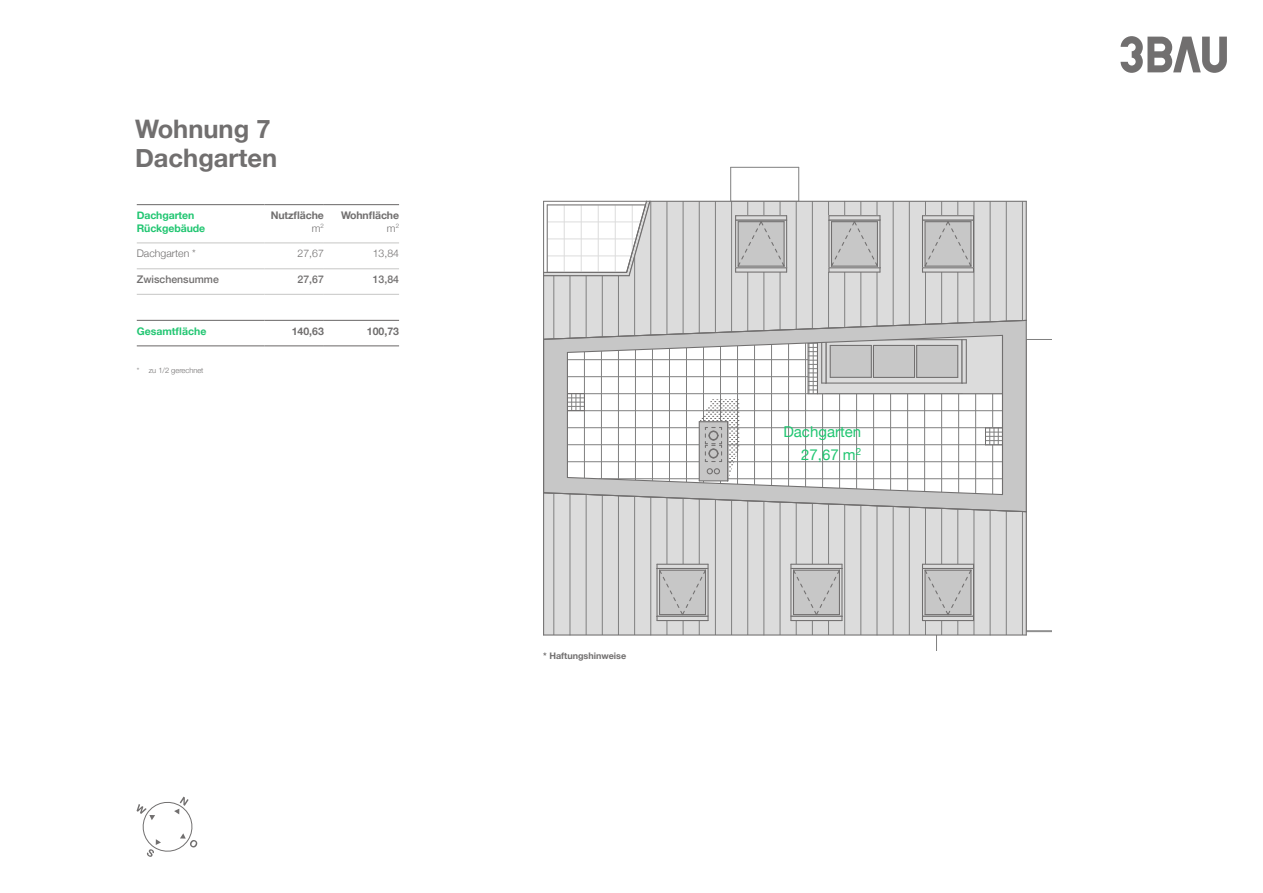
<style>
.page{position:relative;width:1263px;height:893px;background:#fff}
.page>*{position:absolute;margin:0;border:0;box-sizing:border-box;transform-origin:0 0}
.t1{font:700 25.5px/28.5px "Helvetica Neue";color:#716f6f}
.t2{font:15px/22.2px "Helvetica Neue";color:#22c672;text-align:right}
.t3{font:700 10.5px/12.6px "Helvetica Neue";letter-spacing:-.01em;color:#716f6f;text-align:right}
.t4{font:700 10.5px/12.6px "Helvetica Neue";letter-spacing:-.01em;color:#22c672}
.t5{font:500 10.5px "Helvetica Neue";color:#716f6f}
.t6{font:300 10.5px "Helvetica Neue";color:#716f6f}
.t7{font:700 9px "Helvetica Neue";color:#716f6f}
.t8{font:300 7.5px "Helvetica Neue";color:#716f6f}
.s1{font-weight:300}
</style>
<div class="page">
<hr style="left:137px;top:204px;width:127px;height:1px;background:#716f6f">
<hr style="left:264px;top:204px;width:60px;height:1px;background:#716f6f">
<hr style="left:324px;top:204px;width:75px;height:1px;background:#716f6f">
<svg style="left:1120px;top:36px;width:107px;height:37px"></svg>
<svg style="left:137px;top:205px;width:262px;height:115px"></svg>
<hr style="left:137px;top:320px;width:127px;height:1px;background:#716f6f">
<hr style="left:137px;top:345px;width:127px;height:1px;background:#716f6f">
<hr style="left:324px;top:320px;width:75px;height:1px;background:#716f6f">
<hr style="left:324px;top:345px;width:75px;height:1px;background:#716f6f">
<hr style="left:264px;top:320px;width:60px;height:1px;background:#716f6f">
<hr style="left:264px;top:345px;width:60px;height:1px;background:#716f6f">
<hr style="left:730px;top:167px;width:1px;height:34px;background:#808080">
<hr style="left:798px;top:167px;width:1px;height:34px;background:#808080">
<hr style="left:731px;top:167px;width:68px;height:1px;background:#808080">
<svg style="left:1027px;top:630px;width:24px;height:1px"></svg>
<hr style="left:936px;top:631px;width:115px;height:1px;background:#808080">
<svg style="left:936px;top:636px;width:1px;height:14px"></svg>
<div style="left:544px;top:202px;width:482px;height:117px;background:#dcdcdc"></div>
<hr style="left:1022px;top:201px;width:1px;height:120px;background:#808080">
<hr style="left:1006px;top:201px;width:1px;height:120px;background:#808080">
<hr style="left:990px;top:201px;width:1px;height:121px;background:#808080">
<hr style="left:974px;top:201px;width:1px;height:121px;background:#808080">
<hr style="left:957px;top:201px;width:1px;height:122px;background:#808080">
<hr style="left:941px;top:201px;width:1px;height:123px;background:#808080">
<hr style="left:925px;top:201px;width:1px;height:123px;background:#808080">
<hr style="left:909px;top:201px;width:1px;height:124px;background:#808080">
<hr style="left:893px;top:201px;width:1px;height:125px;background:#808080">
<hr style="left:877px;top:201px;width:1px;height:125px;background:#808080">
<hr style="left:860px;top:201px;width:1px;height:126px;background:#808080">
<hr style="left:844px;top:201px;width:1px;height:127px;background:#808080">
<hr style="left:828px;top:201px;width:1px;height:127px;background:#808080">
<hr style="left:812px;top:201px;width:1px;height:128px;background:#808080">
<hr style="left:796px;top:201px;width:1px;height:128px;background:#808080">
<hr style="left:780px;top:201px;width:1px;height:129px;background:#808080">
<hr style="left:763px;top:201px;width:1px;height:130px;background:#808080">
<hr style="left:747px;top:201px;width:1px;height:130px;background:#808080">
<hr style="left:731px;top:201px;width:1px;height:131px;background:#808080">
<hr style="left:715px;top:201px;width:1px;height:132px;background:#808080">
<hr style="left:699px;top:201px;width:1px;height:132px;background:#808080">
<hr style="left:683px;top:201px;width:1px;height:133px;background:#808080">
<hr style="left:667px;top:201px;width:1px;height:133px;background:#808080">
<hr style="left:650px;top:201px;width:1px;height:134px;background:#808080">
<hr style="left:634px;top:256px;width:1px;height:80px;background:#808080">
<hr style="left:618px;top:276px;width:1px;height:60px;background:#808080">
<hr style="left:602px;top:276px;width:1px;height:61px;background:#808080">
<hr style="left:586px;top:276px;width:1px;height:62px;background:#808080">
<hr style="left:570px;top:276px;width:1px;height:62px;background:#808080">
<hr style="left:553px;top:276px;width:1px;height:63px;background:#808080">
<hr style="left:543px;top:276px;width:1px;height:63px;background:#716f6f">
<svg style="left:543px;top:200px;width:108px;height:77px"></svg>
<hr style="left:650px;top:201px;width:376px;height:1px;background:#716f6f">
<hr style="left:1026px;top:201px;width:1px;height:119px;background:#716f6f">
<div style="left:544px;top:513px;width:482px;height:121px;background:#dcdcdc"></div>
<hr style="left:1022px;top:511px;width:1px;height:124px;background:#808080">
<hr style="left:1006px;top:511px;width:1px;height:124px;background:#808080">
<hr style="left:990px;top:510px;width:1px;height:125px;background:#808080">
<hr style="left:974px;top:510px;width:1px;height:125px;background:#808080">
<hr style="left:957px;top:509px;width:1px;height:126px;background:#808080">
<hr style="left:941px;top:508px;width:1px;height:127px;background:#808080">
<hr style="left:925px;top:508px;width:1px;height:127px;background:#808080">
<hr style="left:909px;top:507px;width:1px;height:128px;background:#808080">
<hr style="left:893px;top:506px;width:1px;height:129px;background:#808080">
<hr style="left:877px;top:506px;width:1px;height:129px;background:#808080">
<hr style="left:860px;top:505px;width:1px;height:130px;background:#808080">
<hr style="left:844px;top:504px;width:1px;height:131px;background:#808080">
<hr style="left:828px;top:504px;width:1px;height:131px;background:#808080">
<hr style="left:812px;top:503px;width:1px;height:132px;background:#808080">
<hr style="left:796px;top:503px;width:1px;height:132px;background:#808080">
<hr style="left:780px;top:502px;width:1px;height:133px;background:#808080">
<hr style="left:763px;top:501px;width:1px;height:134px;background:#808080">
<hr style="left:747px;top:501px;width:1px;height:134px;background:#808080">
<hr style="left:731px;top:500px;width:1px;height:135px;background:#808080">
<hr style="left:715px;top:499px;width:1px;height:136px;background:#808080">
<hr style="left:699px;top:499px;width:1px;height:136px;background:#808080">
<hr style="left:683px;top:498px;width:1px;height:137px;background:#808080">
<hr style="left:667px;top:498px;width:1px;height:137px;background:#808080">
<hr style="left:650px;top:497px;width:1px;height:138px;background:#808080">
<hr style="left:634px;top:496px;width:1px;height:139px;background:#808080">
<hr style="left:618px;top:496px;width:1px;height:139px;background:#808080">
<hr style="left:602px;top:495px;width:1px;height:140px;background:#808080">
<hr style="left:586px;top:494px;width:1px;height:141px;background:#808080">
<hr style="left:570px;top:494px;width:1px;height:141px;background:#808080">
<hr style="left:553px;top:493px;width:1px;height:142px;background:#808080">
<hr style="left:543px;top:493px;width:1px;height:142px;background:#716f6f">
<hr style="left:544px;top:634px;width:482px;height:2px;background:#716f6f">
<hr style="left:1026px;top:512px;width:1px;height:123px;background:#716f6f">
<hr style="left:736px;top:272px;width:51px;height:1px;background:#716f6f">
<hr style="left:736px;top:215px;width:51px;height:1px;background:#716f6f">
<hr style="left:829px;top:272px;width:51px;height:1px;background:#716f6f">
<hr style="left:829px;top:215px;width:51px;height:1px;background:#716f6f">
<hr style="left:922px;top:272px;width:51px;height:1px;background:#716f6f">
<hr style="left:922px;top:215px;width:51px;height:1px;background:#716f6f">
<svg style="left:735px;top:216px;width:52px;height:56px"></svg>
<svg style="left:828px;top:216px;width:52px;height:56px"></svg>
<svg style="left:922px;top:216px;width:52px;height:56px"></svg>
<svg style="left:922px;top:564px;width:52px;height:57px"></svg>
<svg style="left:790px;top:564px;width:52px;height:57px"></svg>
<svg style="left:656px;top:564px;width:52px;height:57px"></svg>
<svg style="left:543px;top:319px;width:508px;height:194px"></svg>
<div style="left:708px;top:448px;width:10px;height:10px;border:1px solid #716f6f;border-radius:50%"></div>
<div style="left:708px;top:431px;width:10px;height:9px;border:1px solid #716f6f;border-radius:50%"></div>
<svg style="left:137px;top:797px;width:60px;height:60px"></svg>
<h1 class="t1" style="left:135px;top:116px;width:144px">Wohnung 7<br>Dachgarten</h1>
<p class="t4" style="left:137px;top:209px;width:70px">Dachgarten<br>Rückgebäude</p>
<p class="t3" style="left:271px;top:209px;width:55px">Nutzfläche <span class="s1">m</span><sup>2</sup></p>
<p class="t3" style="left:341px;top:209px;width:60px">Wohnfläche <span class="s1">m</span><sup>2</sup></p>
<p class="t6" style="left:137px;top:245px;width:61px">Dachgarten *</p>
<p class="t6" style="left:298px;top:245px;width:28px">27,67</p>
<p class="t6" style="left:373px;top:245px;width:28px">13,84</p>
<p class="t5" style="left:137px;top:271px;width:84px">Zwischensumme</p>
<p class="t5" style="left:298px;top:271px;width:28px">27,67</p>
<p class="t5" style="left:373px;top:271px;width:28px">13,84</p>
<p class="t4" style="left:137px;top:325px;width:71px">Gesamtfläche</p>
<p class="t3" style="left:292px;top:325px;width:34px">140,63</p>
<p class="t3" style="left:367px;top:325px;width:34px">100,73</p>
<p class="t8" style="left:137px;top:364px;width:68px">* zu 1/2 gerechnet</p>
<p class="t7" style="left:543px;top:649px;width:84px">* Haftungshinweise</p>
<h2 class="t2" style="left:783px;top:422px;width:79px">Dachgarten<br>27,67 m<sup>2</sup></h2>
</div>
